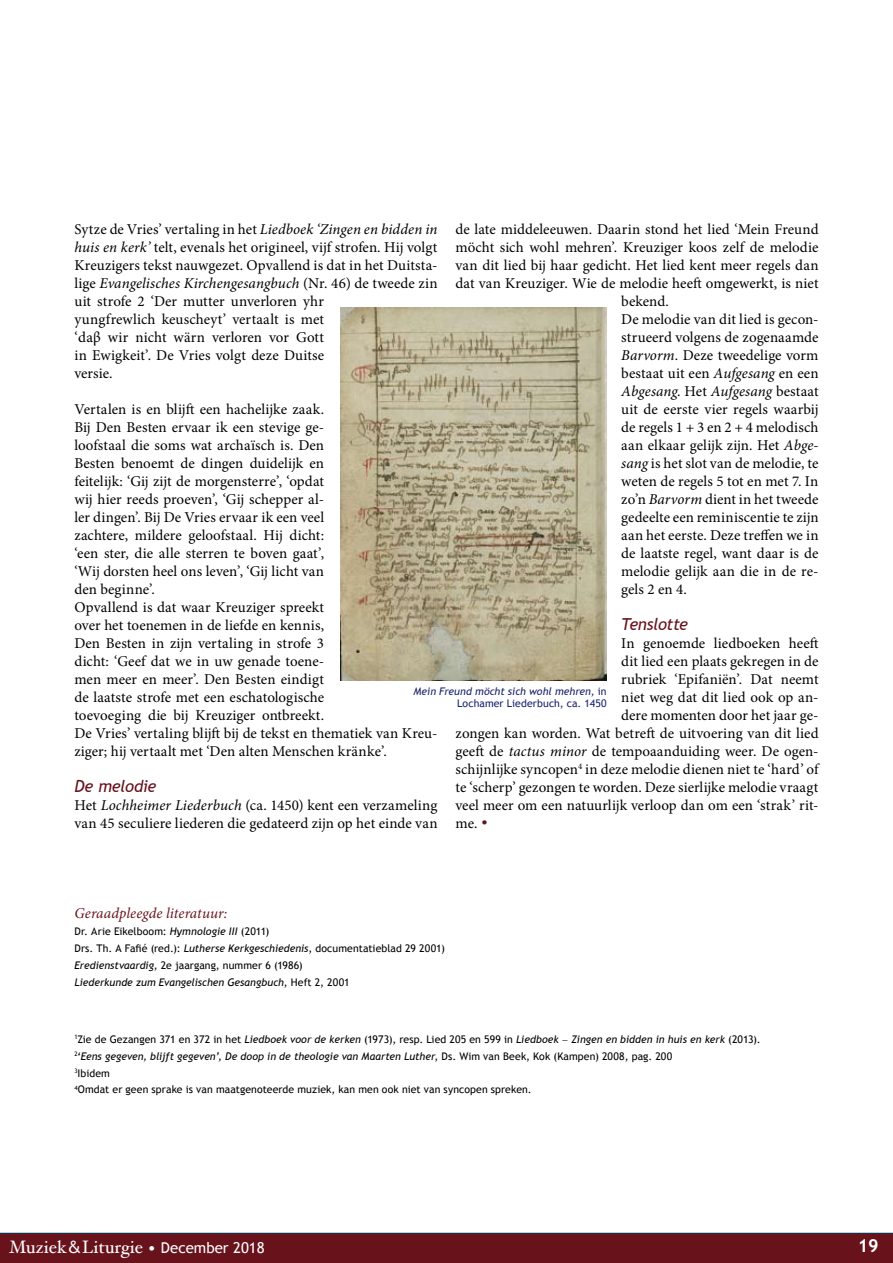
<style>
.page{position:relative;width:893px;height:1263px;background:#fff}
.page>*{position:absolute;margin:0;border:0;box-sizing:border-box;transform-origin:0 0}
.t1{font:18px "Hoefler Text";color:#fff}
.t2{font:700 18px "Trebuchet MS";color:#fff}
.t3{font:italic 16.5px "Trebuchet MS";letter-spacing:-.02em;color:#68121c}
.t4{font:15px/18px "Minion Pro";color:#000}
.t5{font:italic 15px "Minion Pro";letter-spacing:.005em;color:#000}
.t6{font:italic 15px "Minion Pro";letter-spacing:.005em;color:#68121c}
.t7{font:10.5px/16.8px "Trebuchet MS";letter-spacing:.01em;color:#000}
.t8{font:italic 10.5px/12.6px "Trebuchet MS";color:#18236d;text-align:right}
.s1{font-style:italic}
.s2{font-style:normal}
.s3{color:#68121c}
.s4{font-family:"Minion Pro";font-style:italic}
.s5{font-family:"Syntax LT Std"}
.s6{font-family:"Trebuchet MS";font-size:16.5px}
.s7{font-family:"Trebuchet MS";font-size:15px}
</style>
<div class="page">
<div style="left:0;top:1233px;width:893px;height:30px;background:#68121c"></div>
<img style="left:340px;top:307px;width:267px;height:373px">
<p class="t4" style="left:455px;top:220px;width:365px">de late middeleeuwen. Daarin stond het lied ‘Mein Freund</p>
<p class="t4" style="left:455px;top:238px;width:365px">möcht sich wohl mehren’. Kreuziger koos zelf de melodie</p>
<p class="t4" style="left:455px;top:256px;width:365px">van dit lied bij haar gedicht. Het lied kent meer regels dan</p>
<p class="t4" style="left:455px;top:274px;width:365px">dat van Kreuziger. Wie de melodie heeft omgewerkt, is niet</p>
<p class="t4" style="left:621px;top:292px;width:49px">bekend.</p>
<p class="t4" style="left:621px;top:310px;width:199px">De melodie van dit lied is gecon-</p>
<p class="t4" style="left:621px;top:328px;width:199px">strueerd volgens de zogenaamde</p>
<p class="t4" style="left:621px;top:346px;width:199px"><span class="s1">Barvorm</span>. Deze tweedelige vorm</p>
<p class="t4" style="left:621px;top:364px;width:199px">bestaat uit een <span class="s1">Aufgesang</span> en een</p>
<p class="t5" style="left:621px;top:381px;width:199px">Abgesang<span class="s2">. Het</span> Aufgesang <span class="s2">bestaat</span></p>
<p class="t4" style="left:621px;top:400px;width:199px">uit de eerste vier regels waarbij</p>
<p class="t4" style="left:621px;top:418px;width:199px">de regels 1 + 3 en 2 + 4 melodisch</p>
<p class="t4" style="left:621px;top:436px;width:199px">aan elkaar gelijk zijn. Het <span class="s1">Abge-</span></p>
<p class="t4" style="left:621px;top:454px;width:199px"><span class="s1">sang</span> is het slot van de melodie, te</p>
<p class="t4" style="left:621px;top:472px;width:199px">weten de regels 5 tot en met 7. In</p>
<p class="t4" style="left:621px;top:490px;width:199px">zo’n <span class="s1">Barvorm</span> dient in het tweede</p>
<p class="t4" style="left:621px;top:508px;width:199px">gedeelte een reminiscentie te zijn</p>
<p class="t4" style="left:621px;top:526px;width:199px">aan het eerste. Deze treffen we in</p>
<p class="t4" style="left:621px;top:544px;width:199px">de laatste regel, want daar is de</p>
<p class="t4" style="left:621px;top:562px;width:199px">melodie gelijk aan die in de re-</p>
<p class="t4" style="left:621px;top:580px;width:67px">gels 2 en 4.</p>
<p class="t3" style="left:621px;top:614px;width:68px">Tenslotte</p>
<p class="t4" style="left:621px;top:634px;width:199px">In genoemde liedboeken heeft</p>
<p class="t4" style="left:621px;top:652px;width:199px">dit lied een plaats gekregen in de</p>
<p class="t4" style="left:621px;top:670px;width:199px">rubriek ‘Epifaniën’. Dat neemt</p>
<p class="t4" style="left:621px;top:688px;width:199px">niet weg dat dit lied ook op an-</p>
<p class="t4" style="left:621px;top:706px;width:199px">dere momenten door het jaar ge-</p>
<p class="t4" style="left:455px;top:724px;width:365px">zongen kan worden. Wat betreft de uitvoering van dit lied</p>
<p class="t4" style="left:455px;top:742px;width:365px">geeft de <span class="s1">tactus minor</span> de tempoaanduiding weer. De ogen-</p>
<p class="t4" style="left:455px;top:760px;width:365px">schijnlijke syncopen<sup>4</sup> in deze melodie dienen niet te ‘hard’ of</p>
<p class="t4" style="left:455px;top:778px;width:364px">te ‘scherp’ gezongen te worden. Deze sierlijke melodie vraagt</p>
<p class="t4" style="left:455px;top:796px;width:365px">veel meer om een natuurlijk verloop dan om een ‘strak’ rit-</p>
<p class="t4" style="left:455px;top:814px;width:34px">me. <span class="s3">•</span></p>
<p class="t4" style="left:74px;top:220px;width:365px">Sytze de Vries’ vertaling in het <span class="s1">Liedboek ‘Zingen en bidden in huis en kerk’</span> telt, evenals het origineel, vijf strofen. Hij volgt Kreuzigers tekst nauwgezet. Opvallend is dat in het Duitsta&shy;lige <span class="s1">Evangelisches Kirchengesangbuch</span> (Nr. 46) de tweede zin uit strofe 2 ‘Der mutter unverloren yhr<br>yungfrewlich keuscheyt’ vertaalt is met<br>‘daβ wir nicht wärn verloren vor Gott<br>in Ewigkeit’. De Vries volgt deze Duitse<br>versie.</p>
<p class="t4" style="left:74px;top:400px;width:365px">Vertalen is en blijft een hachelijke zaak.<br>Bij Den Besten ervaar ik een stevige ge-<br>loofstaal die soms wat archaïsch is. Den<br>Besten benoemt de dingen duidelijk en<br>feitelijk: ‘Gij zijt de morgensterre’, ‘opdat<br>wij hier reeds proeven’, ‘Gij schepper al-<br>ler dingen’. Bij De Vries ervaar ik een veel<br>zachtere, mildere geloofstaal. Hij dicht:<br>‘een ster, die alle sterren te boven gaat’,<br>‘Wij dorsten heel ons leven’, ‘Gij licht van<br>den beginne’.<br>Opvallend is dat waar Kreuziger spreekt<br>over het toenemen in de liefde en kennis,<br>Den Besten in zijn vertaling in strofe 3<br>dicht: ‘Geef dat we in uw genade toene-<br>men meer en meer’. Den Besten eindigt<br>de laatste strofe met een eschatologische<br>toevoeging die bij Kreuziger ontbreekt.<br>De Vries’ vertaling blijft bij de tekst en thematiek van Kreu&shy;ziger; hij vertaalt met ‘Den alten Menschen kränke’.</p>
<p class="t3" style="left:74px;top:776px;width:84px">De melodie</p>
<p class="t4" style="left:74px;top:796px;width:365px">Het <span class="s1">Lochheimer Liederbuch</span> (ca. 1450) kent een verzameling van 45 seculiere liederen die gedateerd zijn op het einde van</p>
<p class="t8" style="left:413px;top:684px;width:195px">Mein Freund möcht sich wohl mehren, <span class="s2">in<br>Lochamer Liederbuch, ca. 1450</span></p>
<p class="t6" style="left:74px;top:903px;width:154px">Geraadpleegde literatuur:</p>
<p class="t7" style="left:74px;top:923px;width:372px">Dr. Arie Eikelboom: <span class="s1">Hymnologie III</span> (2011)<br>Drs. Th. A Fafié (red.): <span class="s1">Lutherse Kerkgeschiedenis</span>, documentatieblad 29 2001)<br><span class="s1">Eredienstvaardig</span>, 2e jaargang, nummer 6 (1986)<br><span class="s1">Liederkunde zum Evangelischen Gesangbuch</span>, Heft 2, 2001</p>
<p class="t7" style="left:74px;top:1031px;width:688px"><sup>1</sup>Zie de Gezangen 371 en 372 in het <span class="s1">Liedboek voor de kerken</span> (1973), resp. Lied 205 en 599 in <span class="s1">Liedboek</span> <span class="s4">−</span> <span class="s1">Zingen en bidden in huis en kerk</span> (2013).<br><sup>2</sup><span class="s1">‘Eens gegeven, blijft gegeven’, De doop in de theologie van Maarten Luther</span>, Ds. Wim van Beek, Kok (Kampen) 2008, pag. 200<br><sup>3</sup>Ibidem<br><sup>4</sup>Omdat er geen sprake is van maatgenoteerde muziek, kan men ook niet van syncopen spreken.</p>
<p class="t1" style="left:9px;top:1236px;width:257px">Muziek<span class="s5">&amp;</span>Liturgie <span class="s6">•</span> <span class="s7">December 2018</span></p>
<p class="t2" style="left:858px;top:1234px;width:23px">19</p>
</div>
